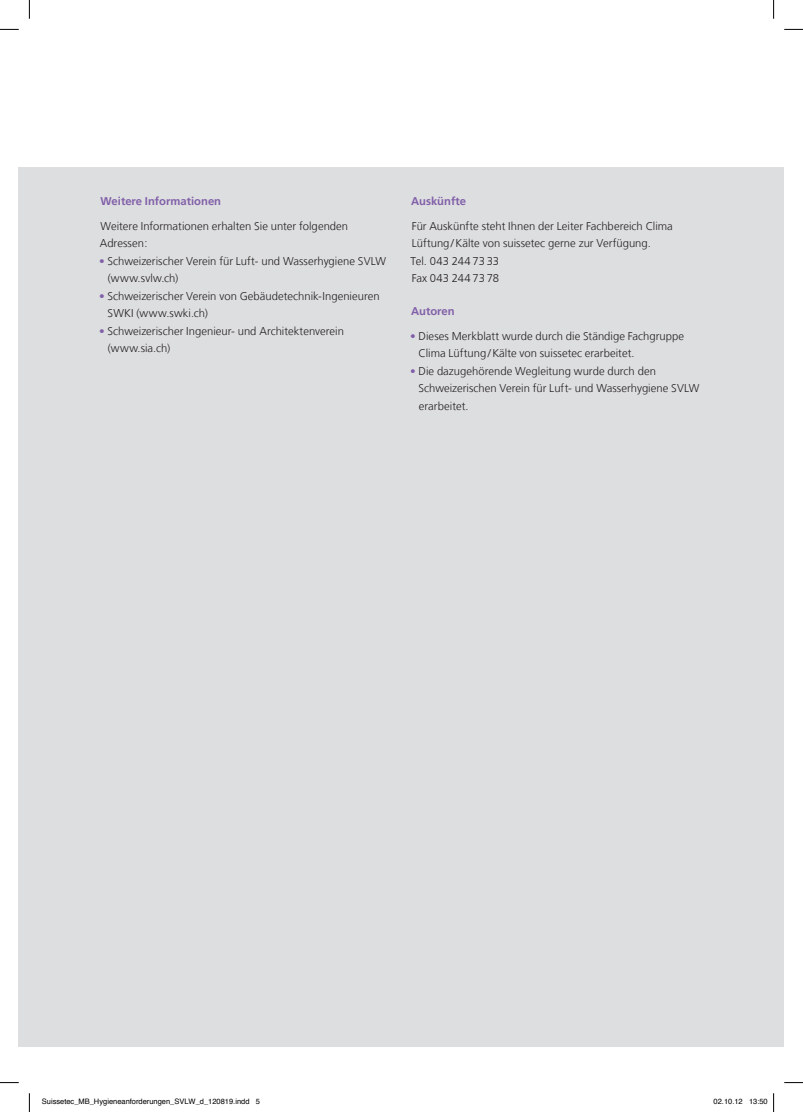
<style>
.page{position:relative;width:803px;height:1112px;background:#fff}
.page>*{position:absolute;margin:0;border:0;box-sizing:border-box;transform-origin:0 0}
.t1{font:300 11.25px/17.5px "Frutiger LT Com";color:#231f20}
.t2{font:700 11.25px "Frutiger LT Com";color:#8160a9}
.t3{font:7.5px "Helvetica";color:#000}
.s1{color:#8160a9}
</style>
<div class="page">
<div style="left:19px;top:168px;width:765px;height:878px;background:#dddee0"></div>
<svg style="left:0;top:29px;width:19px;height:1px"></svg>
<svg style="left:784px;top:29px;width:19px;height:1px"></svg>
<svg style="left:0;top:1082px;width:19px;height:1px"></svg>
<svg style="left:784px;top:1082px;width:19px;height:1px"></svg>
<svg style="left:29px;top:0;width:1px;height:19px"></svg>
<svg style="left:29px;top:1093px;width:1px;height:18px"></svg>
<svg style="left:773px;top:0;width:1px;height:19px"></svg>
<svg style="left:773px;top:1093px;width:1px;height:18px"></svg>
<p class="t2" style="left:101px;top:194px;width:122px">Weitere Informationen</p>
<p class="t1" style="left:100px;top:217px;width:250px">Weitere Informationen erhalten Sie unter folgenden<br>Adressen:</p>
<p class="t1" style="left:108px;top:252px;width:280px;text-indent:-9px"><span class="s1">•</span> Schweizerischer Verein für Luft- und Wasserhygiene SVLW (www.svlw.ch)</p>
<p class="t1" style="left:107px;top:287px;width:274px;text-indent:-8px"><span class="s1">•</span> Schweizerischer Verein von Gebäudetechnik-Ingenieuren<br>SWKI (www.swki.ch)</p>
<p class="t1" style="left:108px;top:322px;width:238px;text-indent:-9px"><span class="s1">•</span> Schweizerischer Ingenieur- und Architektenverein (www.sia.ch)</p>
<p class="t2" style="left:411px;top:194px;width:57px">Auskünfte</p>
<p class="t1" style="left:411px;top:217px;width:264px">Für Auskünfte steht Ihnen der Leiter Fachbereich Clima Lüftung/Kälte von suissetec gerne zur Verfügung.<br>Tel. 043 244 73 33<br>Fax 043 244 73 78</p>
<p class="t2" style="left:411px;top:304px;width:45px">Autoren</p>
<p class="t1" style="left:419px;top:327px;width:267px;text-indent:-9px"><span class="s1">•</span> Dieses Merkblatt wurde durch die Ständige Fachgruppe<br>Clima Lüftung/Kälte von suissetec erarbeitet.</p>
<p class="t1" style="left:418px;top:362px;width:283px;text-indent:-8px"><span class="s1">•</span> Die dazugehörende Wegleitung wurde durch den<br>Schweizerischen Verein für Luft- und Wasserhygiene SVLW erarbeitet.</p>
<p class="t3" style="left:42px;top:1095px;width:220px">Suissetec_MB_Hygieneanforderungen_SVLW_d_120819.indd 5</p>
<p class="t3" style="left:713px;top:1095px;width:56px">02.10.12 13:50</p>
</div>
